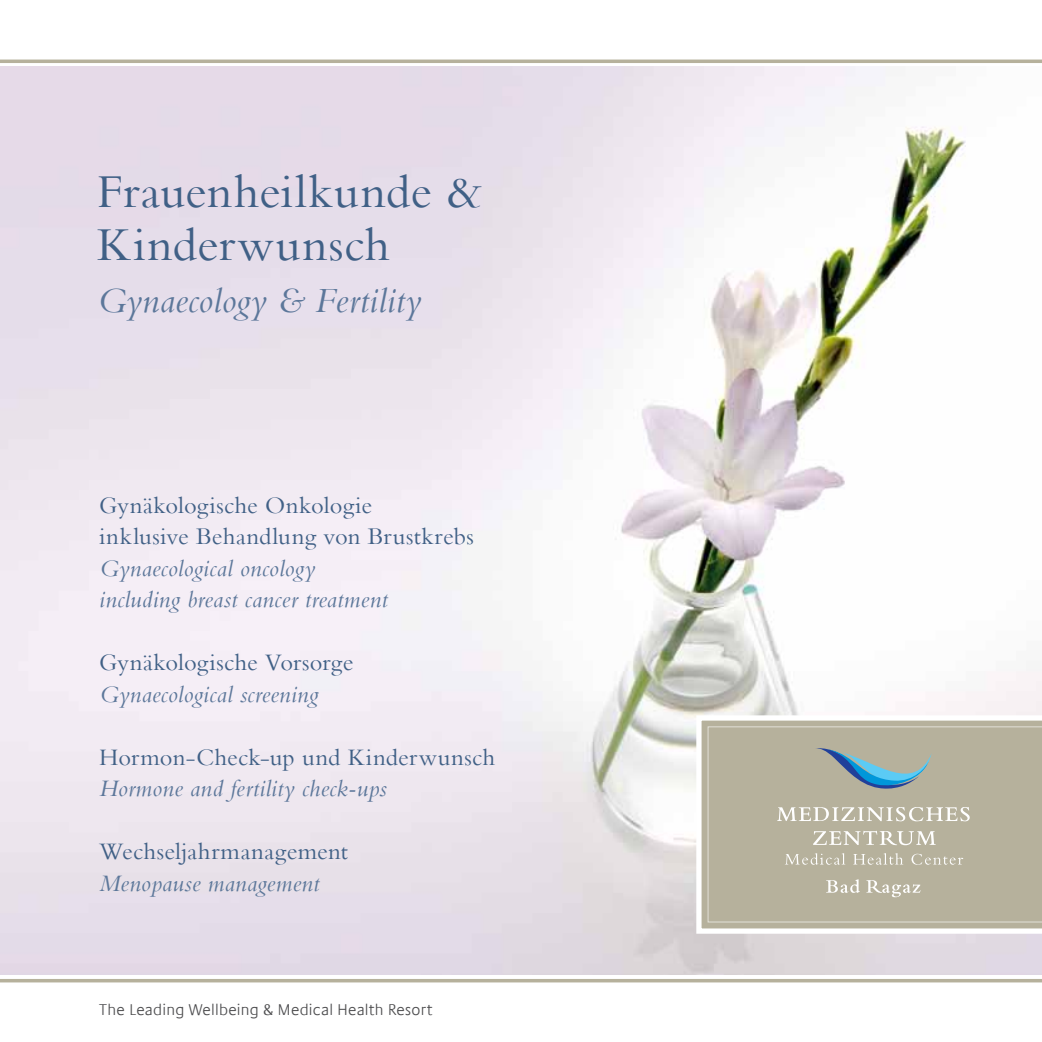
<style>
.page{position:relative;width:1042px;height:1042px;background:#fff}
.page>*{position:absolute;margin:0;border:0;box-sizing:border-box;transform-origin:0 0}
.t1{font:49px/52.5px "Bembo";letter-spacing:.01em;color:#406086}
.t2{font:italic 36.75px "Bembo";letter-spacing:.01em;color:#5c779a}
.t3{font:24.5px/31.5px "Bembo";letter-spacing:.01em;color:#406086}
.t4{font:italic 24.5px/31.5px "Bembo";letter-spacing:.015em;color:#5c779a}
.t5{font:300 15.75px "Praxis Com";letter-spacing:.015em;color:#4d4d4f}
</style>
<div class="page">
<hr style="left:0;top:60px;width:1042px;height:3px;background:#b6b19c">
<hr style="left:0;top:979px;width:1042px;height:3px;background:#b6b19c">
<img style="left:0;top:67px;width:1042px;height:908px">
<svg style="left:696px;top:715px;width:346px;height:218px"></svg>
<div style="left:707px;top:726px;width:335px;height:196px;background:#b6b19c"></div>
<svg style="left:777px;top:807px;width:192px;height:14px"></svg>
<svg style="left:813px;top:831px;width:123px;height:14px"></svg>
<svg style="left:785px;top:853px;width:60px;height:12px"></svg>
<svg style="left:853px;top:853px;width:50px;height:12px"></svg>
<svg style="left:911px;top:854px;width:52px;height:11px"></svg>
<svg style="left:826px;top:879px;width:34px;height:14px"></svg>
<svg style="left:866px;top:880px;width:54px;height:17px"></svg>
<svg style="left:815px;top:748px;width:116px;height:46px;background:#93a8a9"></svg>
<h1 class="t1" style="left:97px;top:164px;width:387px">Frauenheilkunde &amp;<br>Kinderwunsch</h1>
<h2 class="t2" style="left:97px;top:278px;width:326px">Gynaecology &amp; Fertility</h2>
<p class="t3" style="left:99px;top:488px;width:376px">Gynäkologische Onkologie<br>inklusive Behandlung von Brustkrebs</p>
<p class="t4" style="left:99px;top:551px;width:290px">Gynaecological oncology including breast cancer treatment</p>
<p class="t3" style="left:99px;top:646px;width:256px">Gynäkologische Vorsorge</p>
<p class="t4" style="left:99px;top:677px;width:220px">Gynaecological screening</p>
<p class="t3" style="left:99px;top:740px;width:398px">Hormon-Check-up und Kinderwunsch</p>
<p class="t4" style="left:99px;top:772px;width:289px">Hormone and fertility check-ups</p>
<p class="t3" style="left:99px;top:835px;width:250px">Wechseljahrmanagement</p>
<p class="t4" style="left:99px;top:866px;width:222px">Menopause management</p>
<p class="t5" style="left:99px;top:1000px;width:335px">The Leading Wellbeing &amp; Medical Health Resort</p>
</div>
